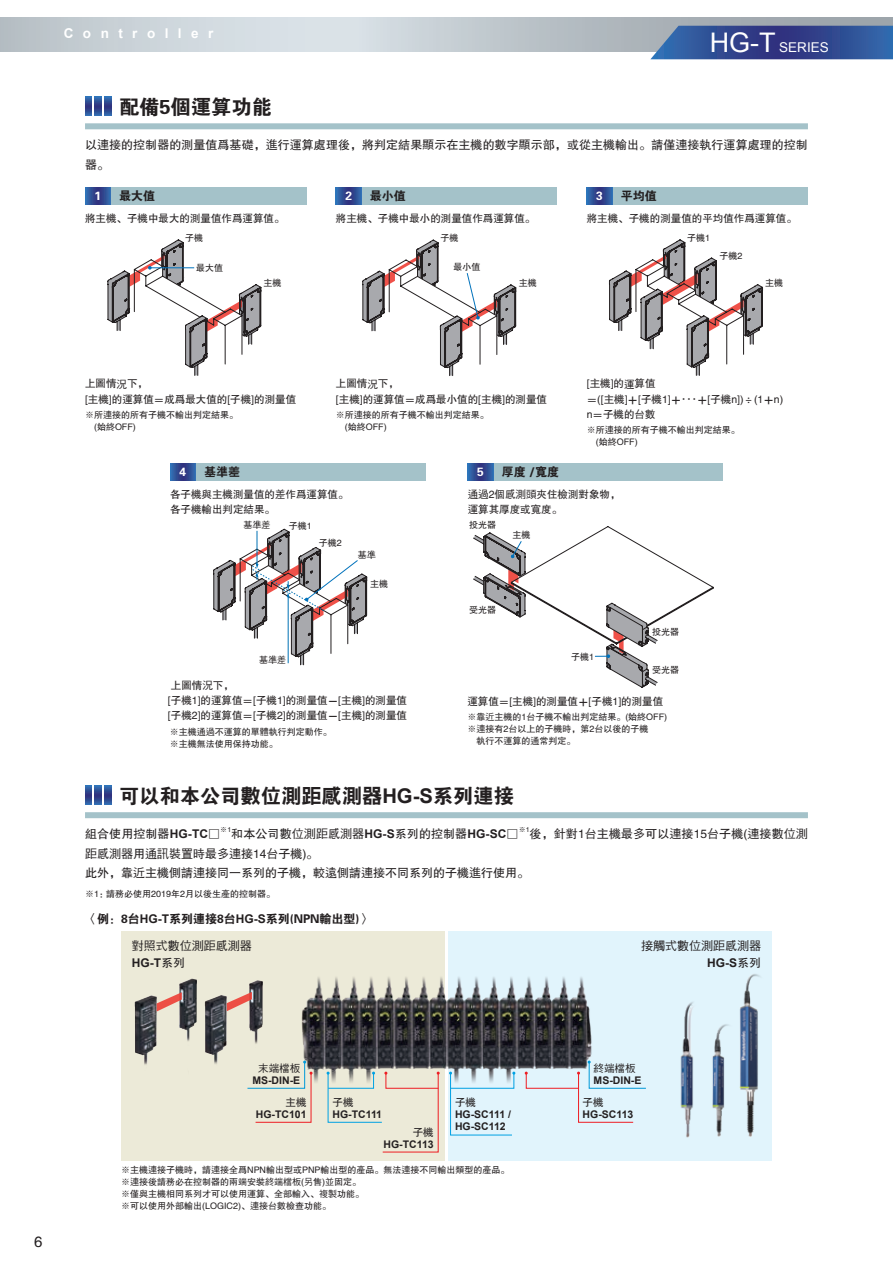
<style>
.page{position:relative;width:893px;height:1263px;background:#fff}
.page>*{position:absolute;margin:0;border:0;box-sizing:border-box;transform-origin:0 0}
.t1{font:20.25px "FZDHTFW GB1 0";color:#231f20}
.t2{font:15px "FZHTFW GB1 0";color:#231f20}
.t3{font:13.5px "Arial";color:#fff}
.t4{font:700 13.5px "Arial";letter-spacing:.7em;color:#fff}
.t5{font:12px/19.5px "FZHTFW GB1 0";letter-spacing:.005em;color:#231f20}
.t6{font:12px "FZDHTFW GB1 0";color:#231f20}
.t7{font:12px "DF Hei Std W5";color:#231f20}
.t8{font:700 12px "Arial";color:#231f20}
.t9{font:12px "FZDHTFW GB1 0";color:#fff}
.t10{font:10.5px/15px "FZHTFW GB1 0";color:#231f20}
.t11{font:700 10.5px/12px "Arial";color:#231f20}
.t12{font:10.5px "DF Hei Std W5";color:#231f20}
.t13{font:9px/12px "FZHTFW GB1 0";color:#231f20}
.t14{font:7.05px "FZHTFW GB1 0";color:#231f20}
.s1{font-family:"DF Hei Std W9"}
.s2{font-size:27px}
.s3{font-family:"DF Hei Std W5"}
.s4{font-family:"Hira Kaku Pro W3"}
.s5{font-family:"Arial";font-weight:700}
.s6{font-family:"FZHTFW GB1 0"}
.s7{font-family:"FZHTFW GB1 0";font-weight:400}
</style>
<div class="page">
<div style="left:85px;top:123px;width:723px;height:6px;background:#a4c2c9"></div>
<div style="left:85px;top:812px;width:723px;height:6px;background:#a4c2c9"></div>
<svg style="left:0;top:17px;width:893px;height:34px;background:#c2cbd0"></svg>
<svg style="left:650px;top:26px;width:243px;height:33px;background:#375195"></svg>
<svg style="left:85px;top:97px;width:7px;height:19px"></svg>
<svg style="left:95px;top:97px;width:6px;height:19px"></svg>
<svg style="left:104px;top:97px;width:7px;height:19px"></svg>
<svg style="left:85px;top:785px;width:7px;height:19px"></svg>
<svg style="left:95px;top:785px;width:6px;height:19px"></svg>
<svg style="left:104px;top:785px;width:7px;height:19px"></svg>
<div style="left:121px;top:931px;width:323px;height:230px;background:#ecead8"></div>
<div style="left:449px;top:931px;width:323px;height:230px;background:#e1f4fc"></div>
<img style="left:680px;top:974px;width:80px;height:164px">
<img style="left:135px;top:978px;width:62px;height:87px">
<svg style="left:157px;top:992px;width:25px;height:19px"></svg>
<img style="left:205px;top:995px;width:22px;height:69px">
<img style="left:249px;top:980px;width:14px;height:64px">
<svg style="left:227px;top:992px;width:25px;height:19px"></svg>
<img style="left:301px;top:961px;width:291px;height:145px">
<svg style="left:247px;top:1060px;width:66px;height:63px"></svg>
<svg style="left:449px;top:1071px;width:66px;height:65px"></svg>
<svg style="left:327px;top:1071px;width:113px;height:82px"></svg>
<svg style="left:525px;top:1060px;width:121px;height:63px"></svg>
<svg style="left:213px;top:529px;width:154px;height:136px"></svg>
<svg style="left:473px;top:526px;width:241px;height:162px"></svg>
<svg style="left:107px;top:239px;width:154px;height:137px"></svg>
<svg style="left:362px;top:239px;width:154px;height:137px"></svg>
<svg style="left:609px;top:239px;width:154px;height:137px"></svg>
<div style="left:85px;top:187px;width:221px;height:17px;background:#a4c2c9"></div>
<svg style="left:85px;top:187px;width:26px;height:17px"></svg>
<div style="left:170px;top:463px;width:255px;height:17px;background:#a4c2c9"></div>
<svg style="left:170px;top:463px;width:26px;height:17px"></svg>
<div style="left:336px;top:187px;width:221px;height:17px;background:#a4c2c9"></div>
<svg style="left:336px;top:187px;width:25px;height:17px"></svg>
<div style="left:468px;top:463px;width:255px;height:17px;background:#a4c2c9"></div>
<svg style="left:468px;top:463px;width:25px;height:17px"></svg>
<div style="left:587px;top:187px;width:221px;height:17px;background:#a4c2c9"></div>
<svg style="left:587px;top:187px;width:25px;height:17px"></svg>
<h3 class="t4" style="left:64px;top:25px;width:151px">Controller</h3>
<h1 class="t1" style="left:119px;top:96px;width:154px">配备5个<span class="s1">運</span>算功能</h1>
<h3 class="t3" style="left:710px;top:38px;width:121px"><span class="s2">HG-T</span> SERIES</h3>
<h3 class="t5" style="left:85px;top:136px;width:724px">以<span class="s3">連</span>接的控制器的测量值为基础，<span class="s3">進</span>行<span class="s3">運</span>算处理后，将判定结果显示在主机的数字显示部，或从主机输出。请仅<span class="s3">連</span>接执行<span class="s3">運</span>算处理的控制器。</h3>
<h3 class="t9" style="left:94px;top:189px;width:8px">1</h3>
<h3 class="t6" style="left:119px;top:189px;width:37px">最大值</h3>
<h3 class="t9" style="left:345px;top:189px;width:8px">2</h3>
<h3 class="t6" style="left:370px;top:189px;width:37px">最小值</h3>
<h3 class="t9" style="left:596px;top:189px;width:8px">3</h3>
<h3 class="t6" style="left:621px;top:189px;width:37px">平均值</h3>
<p class="t10" style="left:85px;top:211px;width:201px">将主机、子机中最大的测量值作为<span class="s3">運</span>算值。</p>
<p class="t10" style="left:336px;top:211px;width:201px">将主机、子机中最小的测量值作为<span class="s3">運</span>算值。</p>
<p class="t10" style="left:587px;top:211px;width:211px">将主机、子机的测量值的平均值作为<span class="s3">運</span>算值。</p>
<p class="t13" style="left:185px;top:232px;width:19px">子机</p>
<p class="t13" style="left:440px;top:232px;width:19px">子机</p>
<p class="t13" style="left:687px;top:232px;width:24px">子机1</p>
<p class="t13" style="left:719px;top:250px;width:24px">子机2</p>
<p class="t13" style="left:196px;top:262px;width:28px">最大值</p>
<p class="t13" style="left:453px;top:261px;width:28px">最小值</p>
<p class="t13" style="left:263px;top:277px;width:19px">主机</p>
<p class="t13" style="left:519px;top:277px;width:19px">主机</p>
<p class="t13" style="left:765px;top:277px;width:19px">主机</p>
<p class="t10" style="left:85px;top:376px;width:213px">上图情<span class="s3">況</span>下，<br>[主机]的<span class="s3">運</span>算值＝成为最大值的[子机]的测量值</p>
<p class="t13" style="left:94px;top:409px;width:145px;text-indent:-9px">※所<span class="s3">連</span>接的所有子机不输出判定结果。(始终OFF)</p>
<p class="t10" style="left:336px;top:376px;width:213px">上图情<span class="s3">況</span>下，<br>[主机]的<span class="s3">運</span>算值＝成为最小值的[主机]的测量值</p>
<p class="t13" style="left:345px;top:409px;width:146px;text-indent:-9px">※所<span class="s3">連</span>接的所有子机不输出判定结果。(始终OFF)</p>
<p class="t10" style="left:587px;top:376px;width:198px">[主机]的<span class="s3">運</span>算值<br>＝([主机]＋[子机1]＋<span class="s4">・・・</span>＋[子机n])÷(1＋n) n＝子机的<span class="s3">台</span>数</p>
<p class="t13" style="left:596px;top:424px;width:145px;text-indent:-9px">※所<span class="s3">連</span>接的所有子机不输出判定结果。(始终OFF)</p>
<h3 class="t9" style="left:180px;top:466px;width:8px">4</h3>
<h3 class="t6" style="left:204px;top:466px;width:37px">基准<span class="s1">差</span></h3>
<h3 class="t9" style="left:477px;top:466px;width:8px">5</h3>
<h3 class="t6" style="left:502px;top:466px;width:59px">厚度 /宽度</h3>
<p class="t10" style="left:170px;top:487px;width:180px">各子机与主机测量值的<span class="s3">差</span>作为<span class="s3">運</span>算值。各子机输出判定结果。</p>
<p class="t10" style="left:468px;top:487px;width:154px"><span class="s3">通過</span>2个<span class="s3">感測頭</span>夹住检测对象物，<span class="s3">運</span>算其厚度或宽度。</p>
<p class="t13" style="left:244px;top:519px;width:28px">基准<span class="s3">差</span></p>
<p class="t13" style="left:289px;top:520px;width:24px">子机1</p>
<p class="t13" style="left:319px;top:537px;width:24px">子机2</p>
<p class="t13" style="left:469px;top:519px;width:28px">投光器</p>
<p class="t13" style="left:513px;top:529px;width:19px">主机</p>
<p class="t13" style="left:358px;top:549px;width:19px">基准</p>
<p class="t13" style="left:370px;top:578px;width:19px">主机</p>
<p class="t13" style="left:469px;top:604px;width:28px">受光器</p>
<p class="t13" style="left:259px;top:653px;width:28px">基准<span class="s3">差</span></p>
<p class="t13" style="left:571px;top:651px;width:24px">子机1</p>
<p class="t13" style="left:652px;top:626px;width:28px">投光器</p>
<p class="t13" style="left:652px;top:664px;width:28px">受光器</p>
<p class="t10" style="left:168px;top:678px;width:241px">上图情<span class="s3">況</span>下，<br>[子机1]的<span class="s3">運</span>算值＝[子机1]的测量值－[主机]的测量值[子机2]的<span class="s3">運</span>算值＝[子机2]的测量值－[主机]的测量值</p>
<p class="t13" style="left:170px;top:726px;width:163px">※主机<span class="s3">通過</span>不<span class="s3">運</span>算的单<span class="s3">體</span>执行判定动作。※主机无法使用保持功能。</p>
<p class="t10" style="left:467px;top:694px;width:197px"><span class="s3">運</span>算值＝[主机]的测量值＋[子机1]的测量值</p>
<p class="t13" style="left:467px;top:710px;width:201px">※靠<span class="s3">近</span>主机的1<span class="s3">台</span>子机不输出判定结果。(始终OFF) ※<span class="s3">連</span>接有2<span class="s3">台</span>以上的子机时，第2<span class="s3">台</span>以后的子机<br>　执行不<span class="s3">運</span>算的<span class="s3">通</span>常判定。</p>
<h1 class="t1" style="left:119px;top:785px;width:396px">可以和本公司<span class="s1">數位測距感測器</span><span class="s5">HG-S</span>系列<span class="s1">連</span>接</h1>
<h3 class="t5" style="left:85px;top:824px;width:137px">组合使用控制器<span class="s5">HG-TC</span>□</h3>
<p class="t14" style="left:220px;top:826px;width:12px">※1</p>
<h3 class="t5" style="left:231px;top:824px;width:289px">和本公司<span class="s3">數位測距感測器</span><span class="s5">HG-S</span>系列的控制器<span class="s5">HG-SC</span>□</h3>
<p class="t14" style="left:519px;top:826px;width:12px">※1</p>
<h3 class="t5" style="left:530px;top:824px;width:280px">后，针对1<span class="s3">台</span>主机最<span class="s3">多</span>可以<span class="s3">連</span>接15<span class="s3">台</span>子机(<span class="s3">連</span>接<span class="s3">數位測</span></h3>
<h3 class="t7" style="left:85px;top:847px;width:235px">距感測器<span class="s6">用</span>通訊裝置<span class="s6">时最</span>多連<span class="s6">接14</span>台<span class="s6">子机)。</span></h3>
<h3 class="t5" style="left:85px;top:863px;width:445px">此外，靠<span class="s3">近</span>主机侧请<span class="s3">連</span>接同一系列的子机，较<span class="s3">遠</span>侧请<span class="s3">連</span>接不同系列的子机<span class="s3">進</span>行使用。</h3>
<p class="t13" style="left:85px;top:887px;width:192px">※1：请务必使用2019年2月以后生<span class="s3">產</span>的控制器。</p>
<h3 class="t6" style="left:85px;top:912px;width:288px">〈例：8<span class="s1">台</span><span class="s5">HG-T</span>系列<span class="s1">連</span>接8<span class="s1">台</span><span class="s5">HG-S</span>系列(NPN输出型)〉</h3>
<h3 class="t7" style="left:132px;top:939px;width:121px">對照式數位測距感測器</h3>
<h3 class="t8" style="left:132px;top:954px;width:55px">HG-T<span class="s7">系列</span></h3>
<h3 class="t7" style="left:641px;top:939px;width:121px">接觸式數位測距感測器</h3>
<h3 class="t8" style="left:707px;top:954px;width:55px">HG-S<span class="s7">系列</span></h3>
<h2 class="t2" style="left:34px;top:1233px;width:10px">6</h2>
<p class="t12" style="left:258px;top:1063px;width:43px">末端檔板</p>
<p class="t11" style="left:252px;top:1075px;width:49px">MS-DIN-E</p>
<p class="t10" style="left:286px;top:1095px;width:22px">主机</p>
<p class="t11" style="left:256px;top:1109px;width:52px">HG-TC101</p>
<p class="t10" style="left:333px;top:1095px;width:22px">子机</p>
<p class="t11" style="left:333px;top:1109px;width:51px">HG-TC111</p>
<p class="t10" style="left:413px;top:1125px;width:22px">子机</p>
<p class="t11" style="left:384px;top:1138px;width:52px">HG-TC113</p>
<p class="t10" style="left:455px;top:1095px;width:22px">子机</p>
<p class="t11" style="left:455px;top:1109px;width:58px">HG-SC111 /<br>HG-SC112</p>
<p class="t13" style="left:121px;top:1164px;width:390px">※主机<span class="s3">連</span>接子机时，请<span class="s3">連</span>接全为NPN输出型或PNP输出型的<span class="s3">產</span>品。无法<span class="s3">連</span>接不同输出类型的<span class="s3">產</span>品。※<span class="s3">連</span>接后请务必在控制器的两端安装<span class="s3">終端檔板</span>(<span class="s3">另</span>售)<span class="s3">並</span>固定。<br>※仅与主机相同系列才可以使用<span class="s3">運</span>算、全部输入、<span class="s3">複製</span>功能。<br>※可以使用外部输出(LOGIC2)、<span class="s3">連</span>接<span class="s3">台</span>数检查功能。</p>
<p class="t12" style="left:594px;top:1063px;width:43px">終端檔板</p>
<p class="t11" style="left:594px;top:1075px;width:49px">MS-DIN-E</p>
<p class="t10" style="left:583px;top:1095px;width:22px">子机</p>
<p class="t11" style="left:583px;top:1109px;width:52px">HG-SC113</p>
</div>
